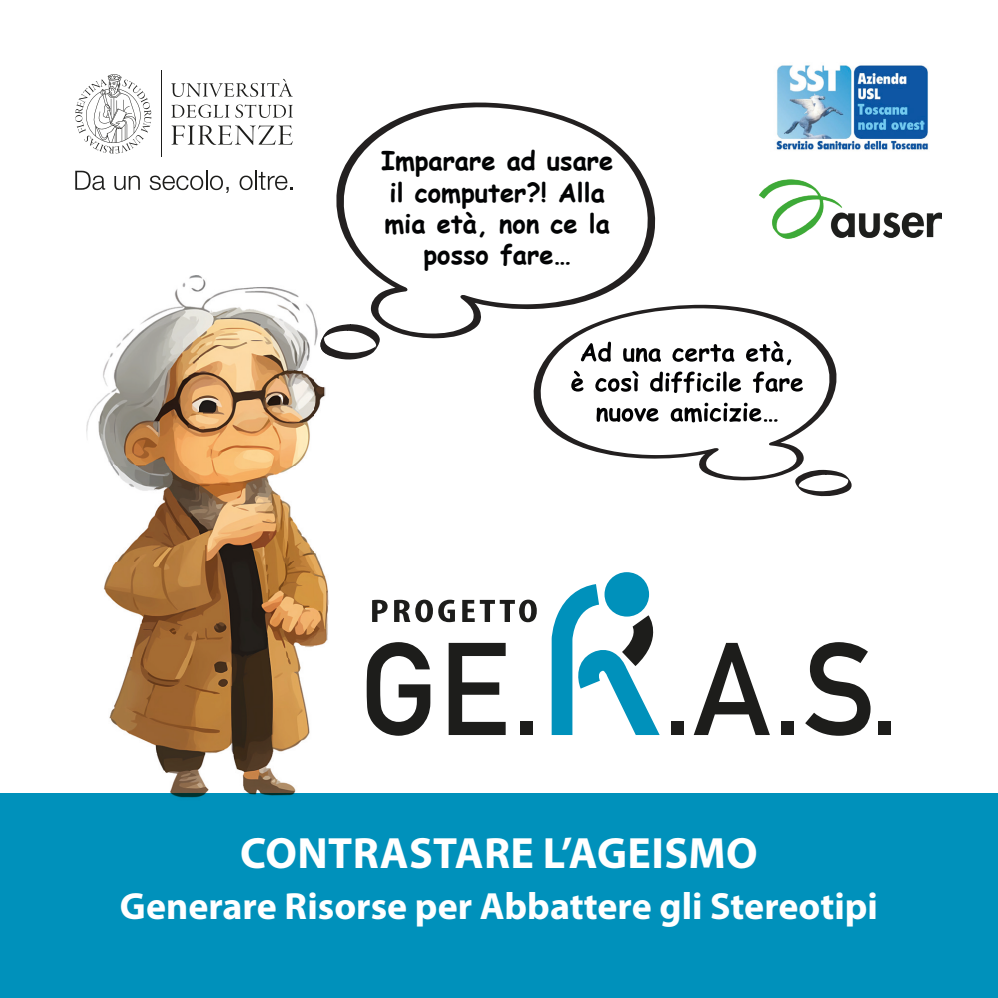
<style>
.page{position:relative;width:998px;height:998px;background:#fff}
.page>*{position:absolute;margin:0;border:0;box-sizing:border-box;transform-origin:0 0}
.t1{font:700 44px "Myriad Pro";letter-spacing:.01em;color:#fff}
.t2{font:700 38px "Myriad Pro";color:#fff}
.t3{font:700 26.2px/31.4px "Comic Sans MS";color:#020304;text-align:center}
</style>
<div class="page">
<svg style="left:367px;top:642px;width:63px;height:94px"></svg>
<svg style="left:449px;top:643px;width:57px;height:92px"></svg>
<div style="left:520px;top:722px;width:13px;height:13px;background:#1d1d1b"></div>
<div style="left:671px;top:722px;width:13px;height:13px;background:#1d1d1b"></div>
<svg style="left:694px;top:643px;width:76px;height:92px"></svg>
<div style="left:781px;top:722px;width:13px;height:13px;background:#1d1d1b"></div>
<svg style="left:805px;top:642px;width:65px;height:94px"></svg>
<div style="left:878px;top:722px;width:13px;height:13px;background:#1d1d1b"></div>
<div style="left:604px;top:572px;width:45px;height:45px;background:#0091bb;border-radius:50%"></div>
<svg style="left:552px;top:584px;width:108px;height:151px"></svg>
<svg style="left:372px;top:600px;width:16px;height:22px"></svg>
<svg style="left:394px;top:600px;width:61px;height:22px"></svg>
<svg style="left:462px;top:600px;width:75px;height:22px"></svg>
<div style="left:0;top:794px;width:998px;height:204px;background:#0091bb"></div>
<svg style="left:336px;top:102px;width:320px;height:237px"></svg>
<img style="left:86px;top:275px;width:244px;height:523px">
<svg style="left:320px;top:324px;width:60px;height:36px"></svg>
<img style="left:320px;top:329px;width:10px;height:27px">
<svg style="left:533px;top:304px;width:304px;height:177px"></svg>
<svg style="left:795px;top:470px;width:57px;height:26px"></svg>
<img style="left:776px;top:65px;width:152px;height:85px">
<img style="left:759px;top:179px;width:182px;height:59px">
<svg style="left:581px;top:342px;width:30px;height:20px"></svg>
<svg style="left:623px;top:348px;width:38px;height:14px"></svg>
<svg style="left:672px;top:344px;width:62px;height:18px"></svg>
<svg style="left:746px;top:341px;width:45px;height:24px"></svg>
<svg style="left:571px;top:371px;width:12px;height:20px"></svg>
<svg style="left:595px;top:371px;width:43px;height:21px"></svg>
<svg style="left:650px;top:371px;width:91px;height:22px"></svg>
<svg style="left:753px;top:371px;width:50px;height:22px"></svg>
<svg style="left:596px;top:408px;width:62px;height:14px"></svg>
<svg style="left:671px;top:403px;width:106px;height:19px"></svg>
<svg style="left:75px;top:171px;width:30px;height:19px"></svg>
<svg style="left:114px;top:176px;width:26px;height:14px"></svg>
<svg style="left:150px;top:171px;width:79px;height:22px"></svg>
<svg style="left:240px;top:171px;width:53px;height:19px"></svg>
<hr style="left:161px;top:71px;width:1px;height:86px;background:#1d1d1b">
<svg style="left:171px;top:79px;width:122px;height:18px"></svg>
<svg style="left:171px;top:105px;width:58px;height:13px"></svg>
<svg style="left:235px;top:105px;width:58px;height:13px"></svg>
<svg style="left:171px;top:125px;width:122px;height:20px"></svg>
<svg style="left:75px;top:74px;width:76px;height:80px"></svg>
<p class="t3" style="left:381px;top:144px;width:234px">Imparare ad usare il computer?! Alla mia età, non ce la posso fare…</p>
<h1 class="t1" style="left:240px;top:828px;width:519px">CONTRASTARE L’AGEISMO</h1>
<h2 class="t2" style="left:120px;top:885px;width:759px">Generare Risorse per Abbattere gli Stereotipi</h2>
</div>
